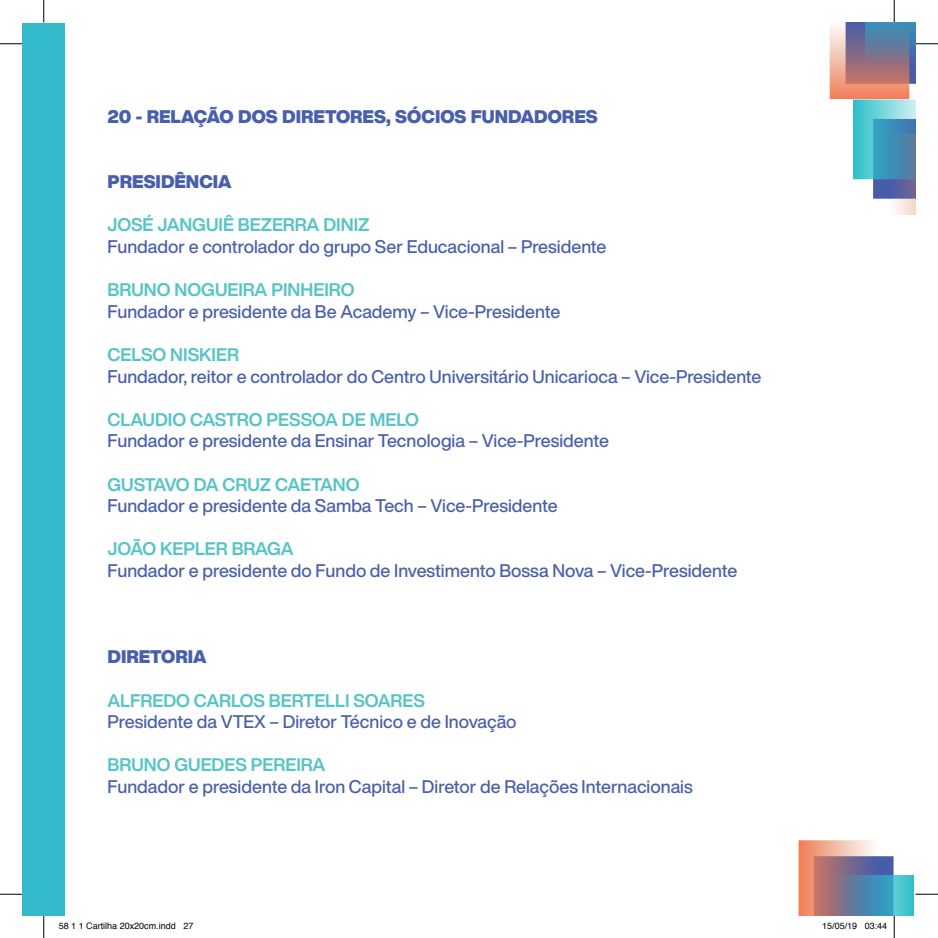
<style>
.page{position:relative;width:938px;height:938px;background:#fff}
.page>*{position:absolute;margin:0;border:0;box-sizing:border-box;transform-origin:0 0}
.t1{font:500 18px "Helvetica Now Display";color:#4a5fab}
.t2{font:700 18px "Helvetica Now Display";color:#59c4c6}
.t3{font:900 18px "Helvetica Now Display";color:#4a5fab}
.t4{font:9px "Helvetica";color:#000}
</style>
<div class="page">
<svg style="left:895px;top:876px;width:19px;height:39px"></svg>
<svg style="left:894px;top:199px;width:21px;height:16px"></svg>
<div style="left:22px;top:23px;width:43px;height:892px;background:#32baca"></div>
<svg style="left:0;top:44px;width:22px;height:1px"></svg>
<svg style="left:0;top:894px;width:22px;height:1px"></svg>
<svg style="left:915px;top:894px;width:23px;height:1px"></svg>
<svg style="left:44px;top:0;width:1px;height:23px"></svg>
<svg style="left:44px;top:915px;width:1px;height:23px"></svg>
<svg style="left:830px;top:0;width:108px;height:199px"></svg>
<svg style="left:798px;top:840px;width:97px;height:98px"></svg>
<p class="t3" style="left:108px;top:104px;width:492px">20 - RELAÇÃO DOS DIRETORES, SÓCIOS FUNDADORES</p>
<p class="t3" style="left:108px;top:169px;width:126px">PRESIDÊNCIA</p>
<p class="t2" style="left:108px;top:212px;width:264px">JOSÉ JANGUIÊ BEZERRA DINIZ</p>
<p class="t1" style="left:108px;top:234px;width:501px">Fundador e controlador do grupo Ser Educacional – Presidente</p>
<p class="t2" style="left:108px;top:277px;width:249px">BRUNO NOGUEIRA PINHEIRO</p>
<p class="t1" style="left:108px;top:299px;width:454px">Fundador e presidente da Be Academy – Vice-Presidente</p>
<p class="t2" style="left:108px;top:342px;width:133px">CELSO NISKIER</p>
<p class="t1" style="left:108px;top:364px;width:656px">Fundador, reitor e controlador do Centro Universitário Unicarioca – Vice-Presidente</p>
<p class="t2" style="left:108px;top:407px;width:313px">CLAUDIO CASTRO PESSOA DE MELO</p>
<p class="t1" style="left:108px;top:428px;width:503px">Fundador e presidente da Ensinar Tecnologia – Vice-Presidente</p>
<p class="t2" style="left:108px;top:472px;width:253px">GUSTAVO DA CRUZ CAETANO</p>
<p class="t1" style="left:108px;top:493px;width:452px">Fundador e presidente da Samba Tech – Vice-Presidente</p>
<p class="t2" style="left:108px;top:536px;width:188px">JOÃO KEPLER BRAGA</p>
<p class="t1" style="left:108px;top:558px;width:631px">Fundador e presidente do Fundo de Investimento Bossa Nova – Vice-Presidente</p>
<p class="t3" style="left:108px;top:644px;width:101px">DIRETORIA</p>
<p class="t2" style="left:108px;top:688px;width:319px">ALFREDO CARLOS BERTELLI SOARES</p>
<p class="t1" style="left:108px;top:709px;width:411px">Presidente da VTEX – Diretor Técnico e de Inovação</p>
<p class="t2" style="left:108px;top:752px;width:219px">BRUNO GUEDES PEREIRA</p>
<p class="t1" style="left:108px;top:774px;width:587px">Fundador e presidente da Iron Capital – Diretor de Relações Internacionais</p>
<p class="t4" style="left:59px;top:919px;width:136px">58 1 1 Cartilha 20x20cm.indd 27</p>
<p class="t4" style="left:822px;top:919px;width:67px">15/05/19 03:44</p>
</div>
